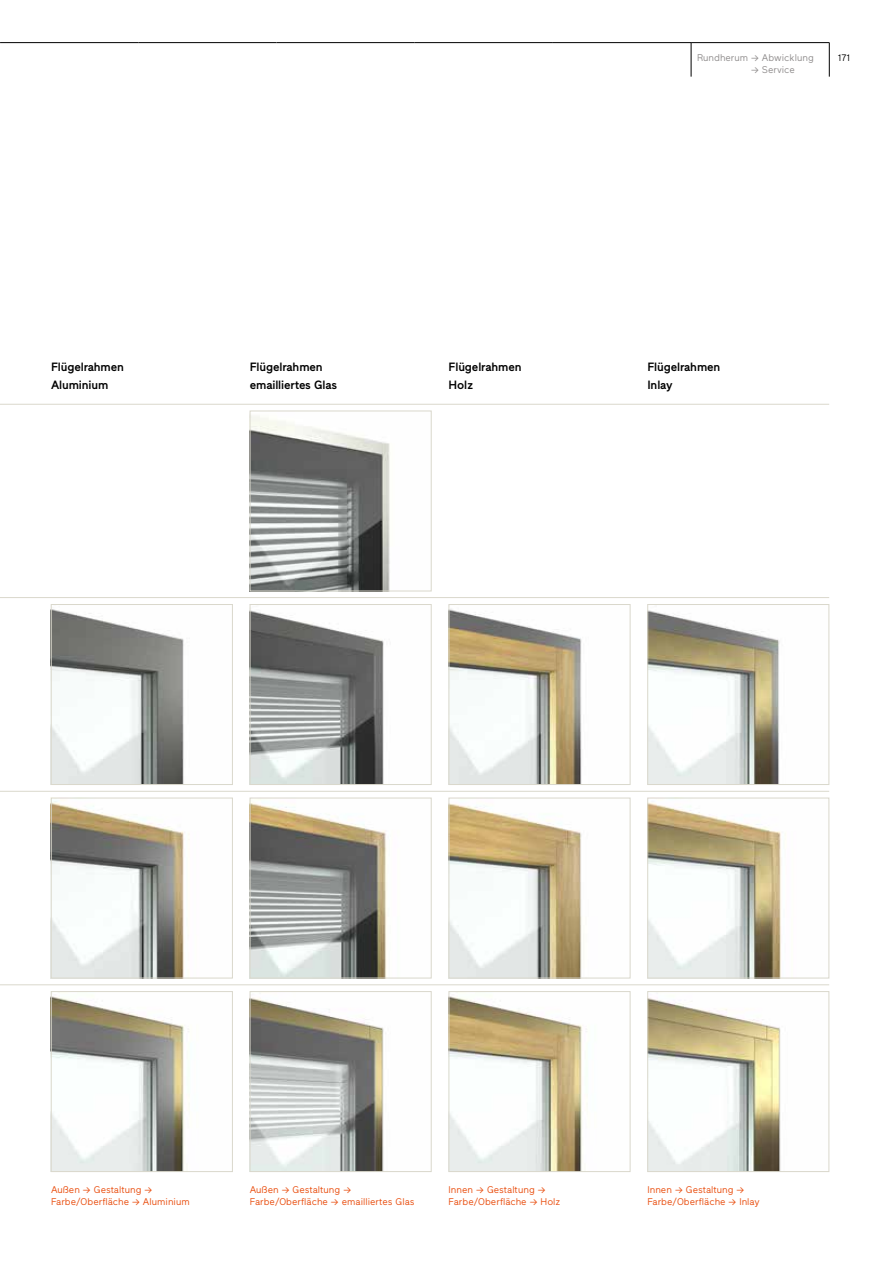
<style>
.page{position:relative;width:893px;height:1263px;background:#fff}
.page>*{position:absolute;margin:0;border:0;box-sizing:border-box;transform-origin:0 0}
.t1{font:500 12px/18px "Maax Finstral";letter-spacing:-.01em;color:#000}
.t2{font:9.75px/12px "Maax Finstral";color:#e94e0f}
.t3{font:9.75px "Maax Finstral";color:#908d8d}
.t4{font:9.3px "Maax Finstral";color:#000}
</style>
<div class="page">
<img style="left:53px;top:609px;width:131px;height:174px">
<div style="left:51px;top:604px;width:182px;height:181px;border:1px solid #dad8cc"></div>
<img style="left:252px;top:416px;width:138px;height:173px">
<div style="left:250px;top:411px;width:181px;height:180px;border:1px solid #dad8cc"></div>
<img style="left:53px;top:800px;width:136px;height:176px">
<div style="left:51px;top:798px;width:182px;height:180px;border:1px solid #dad8cc"></div>
<img style="left:53px;top:996px;width:136px;height:174px">
<div style="left:51px;top:991px;width:182px;height:181px;border:1px solid #dad8cc"></div>
<img style="left:252px;top:611px;width:132px;height:172px">
<div style="left:250px;top:604px;width:181px;height:181px;border:1px solid #dad8cc"></div>
<img style="left:451px;top:609px;width:131px;height:174px">
<div style="left:449px;top:604px;width:181px;height:181px;border:1px solid #dad8cc"></div>
<img style="left:252px;top:802px;width:135px;height:174px">
<div style="left:250px;top:798px;width:181px;height:180px;border:1px solid #dad8cc"></div>
<img style="left:649px;top:802px;width:132px;height:174px">
<div style="left:647px;top:798px;width:182px;height:180px;border:1px solid #dad8cc"></div>
<img style="left:649px;top:998px;width:132px;height:172px">
<div style="left:647px;top:991px;width:182px;height:181px;border:1px solid #dad8cc"></div>
<img style="left:252px;top:998px;width:132px;height:172px">
<div style="left:250px;top:991px;width:181px;height:181px;border:1px solid #dad8cc"></div>
<img style="left:451px;top:804px;width:131px;height:172px">
<div style="left:449px;top:798px;width:181px;height:180px;border:1px solid #dad8cc"></div>
<img style="left:451px;top:996px;width:136px;height:174px">
<div style="left:449px;top:991px;width:181px;height:181px;border:1px solid #dad8cc"></div>
<img style="left:649px;top:610px;width:131px;height:173px">
<div style="left:647px;top:604px;width:182px;height:181px;border:1px solid #dad8cc"></div>
<hr style="left:0;top:597px;width:829px;height:1px;background:#dad8cc">
<hr style="left:0;top:791px;width:829px;height:1px;background:#dad8cc">
<hr style="left:0;top:984px;width:829px;height:1px;background:#dad8cc">
<hr style="left:0;top:404px;width:829px;height:1px;background:#dad8cc">
<hr style="left:0;top:42px;width:138px;height:1px;background:#000">
<hr style="left:138px;top:42px;width:138px;height:1px;background:#000">
<hr style="left:276px;top:42px;width:139px;height:1px;background:#000">
<hr style="left:415px;top:42px;width:138px;height:1px;background:#000">
<hr style="left:553px;top:42px;width:138px;height:1px;background:#000">
<hr style="left:691px;top:42px;width:138px;height:1px;background:#000">
<hr style="left:691px;top:43px;width:1px;height:34px;background:#000">
<hr style="left:829px;top:43px;width:1px;height:34px;background:#000">
<p class="t3" style="left:697px;top:51px;width:118px">Rundherum → Abwicklung</p>
<p class="t3" style="left:751px;top:63px;width:45px">→ Service</p>
<p class="t4" style="left:838px;top:51px;width:14px">171</p>
<p class="t1" style="left:51px;top:357px;width:75px">Flügelrahmen<br>Aluminium</p>
<p class="t1" style="left:250px;top:357px;width:89px">Flügelrahmen emailliertes Glas</p>
<p class="t1" style="left:449px;top:357px;width:75px">Flügelrahmen<br>Holz</p>
<p class="t1" style="left:647px;top:357px;width:75px">Flügelrahmen<br>Inlay</p>
<p class="t2" style="left:51px;top:1183px;width:140px">Außen → Gestaltung →<br>Farbe/Oberfläche → Aluminium</p>
<p class="t2" style="left:250px;top:1183px;width:166px">Außen → Gestaltung →<br>Farbe/Oberfläche → emailliertes Glas</p>
<p class="t2" style="left:449px;top:1183px;width:113px">Innen → Gestaltung →<br>Farbe/Oberfläche → Holz</p>
<p class="t2" style="left:647px;top:1183px;width:114px">Innen → Gestaltung →<br>Farbe/Oberfläche → Inlay</p>
</div>
